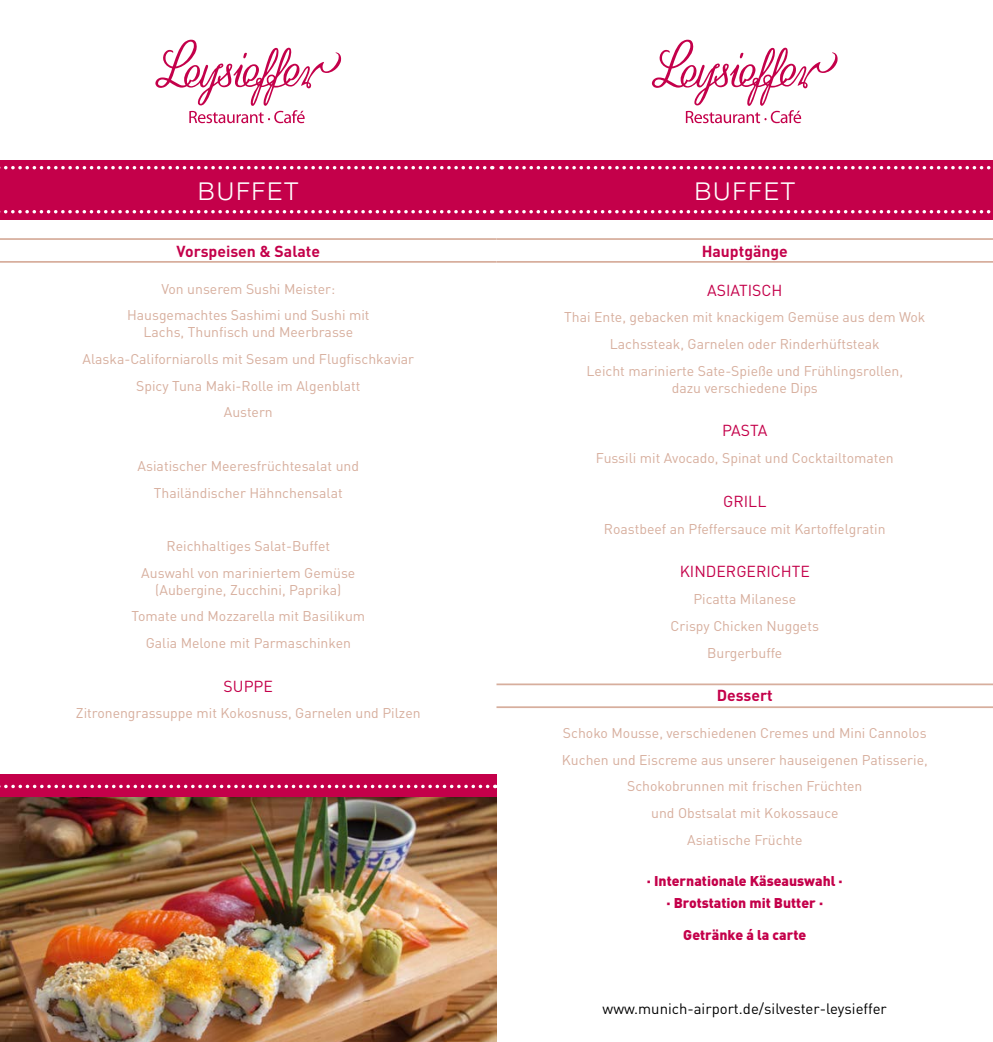
<style>
.page{position:relative;width:993px;height:1042px;background:#fff}
.page>*{position:absolute;margin:0;border:0;box-sizing:border-box;transform-origin:0 0}
.t1{font:300 24.5px "Helvetica Neue";letter-spacing:.1em;color:#fff}
.t2{font:15.75px "DIN";color:#c4004a}
.t3{font:700 15.75px "DIN";color:#c4004a}
.t4{font:14.88px "DIN";color:#000}
.t5{font:14px/26.8px "DIN";color:#d7ae9d;text-align:center}
.t6{font:900 14px/21.7px "DIN";color:#c4004a;text-align:center}
</style>
<div class="page">
<hr style="left:0;top:238px;width:496px;height:2px;background:#d7ae9d">
<hr style="left:496px;top:238px;width:496px;height:2px;background:#d7ae9d">
<hr style="left:496px;top:683px;width:496px;height:2px;background:#d7ae9d">
<hr style="left:0;top:261px;width:496px;height:2px;background:#d7ae9d">
<hr style="left:496px;top:261px;width:496px;height:2px;background:#d7ae9d">
<hr style="left:496px;top:706px;width:496px;height:2px;background:#d7ae9d">
<img style="left:0;top:796px;width:496px;height:246px">
<div style="left:0;top:774px;width:496px;height:22px;background:#c4004a"></div>
<svg style="left:0;top:785px;width:487px;height:3px"></svg>
<svg style="left:651px;top:40px;width:186px;height:83px"></svg>
<svg style="left:155px;top:40px;width:186px;height:83px"></svg>
<div style="left:0;top:160px;width:496px;height:60px;background:#c4004a"></div>
<div style="left:496px;top:160px;width:496px;height:60px;background:#c4004a"></div>
<svg style="left:0;top:166px;width:484px;height:3px"></svg>
<svg style="left:501px;top:166px;width:492px;height:3px"></svg>
<svg style="left:0;top:210px;width:484px;height:3px"></svg>
<svg style="left:501px;top:210px;width:492px;height:3px"></svg>
<h1 class="t1" style="left:198px;top:176px;width:101px">BUFFET</h1>
<h1 class="t1" style="left:694px;top:176px;width:101px">BUFFET</h1>
<p class="t3" style="left:176px;top:241px;width:145px">Vorspeisen &amp; Salate</p>
<p class="t5" style="left:127px;top:275px;width:244px">Von unserem Sushi Meister:<br>Hausgemachtes Sashimi und Sushi mit</p>
<p class="t5" style="left:82px;top:318px;width:333px">Lachs, Thunfisch und Meerbrasse Alaska-Californiarolls mit Sesam und Flugfischkaviar Spicy Tuna Maki-Rolle im Algenblatt<br>Austern</p>
<p class="t5" style="left:137px;top:452px;width:223px">Asiatischer Meeresfrüchtesalat und<br>Thailändischer Hähnchensalat</p>
<p class="t5" style="left:141px;top:532px;width:215px">Reichhaltiges Salat-Buffet<br>Auswahl von mariniertem Gemüse</p>
<p class="t5" style="left:131px;top:576px;width:235px">(Aubergine, Zucchini, Paprika)<br>Tomate und Mozzarella mit Basilikum<br>Galia Melone mit Parmaschinken</p>
<p class="t2" style="left:223px;top:676px;width:51px">SUPPE</p>
<p class="t5" style="left:76px;top:700px;width:346px">Zitronengrassuppe mit Kokosnuss, Garnelen und Pilzen</p>
<p class="t3" style="left:701px;top:241px;width:88px">Hauptgänge</p>
<p class="t2" style="left:706px;top:280px;width:77px">ASIATISCH</p>
<p class="t5" style="left:564px;top:304px;width:363px">Thai Ente, gebacken mit knackigem Gemüse aus dem Wok<br>Lachssteak, Garnelen oder Rinderhüftsteak<br>Leicht marinierte Sate-Spieße und Frühlingsrollen,</p>
<p class="t5" style="left:671px;top:374px;width:148px">dazu verschiedene Dips</p>
<p class="t2" style="left:721px;top:421px;width:47px">PASTA</p>
<p class="t5" style="left:595px;top:444px;width:299px">Fussili mit Avocado, Spinat und Cocktailtomaten</p>
<p class="t2" style="left:723px;top:491px;width:45px">GRILL</p>
<p class="t5" style="left:603px;top:515px;width:283px">Roastbeef an Pfeffersauce mit Kartoffelgratin</p>
<p class="t2" style="left:679px;top:562px;width:132px">KINDERGERICHTE</p>
<p class="t5" style="left:670px;top:585px;width:150px">Picatta Milanese<br>Crispy Chicken Nuggets<br>Burgerbuffe</p>
<p class="t3" style="left:716px;top:685px;width:58px">Dessert</p>
<p class="t5" style="left:561px;top:719px;width:367px">Schoko Mousse, verschiedenen Cremes und Mini Cannolos Kuchen und Eiscreme aus unserer hauseigenen Patisserie, Schokobrunnen mit frischen Früchten<br>und Obstsalat mit Kokossauce<br>Asiatische Früchte</p>
<p class="t6" style="left:646px;top:870px;width:197px">· Internationale Käseauswahl · · Brotstation mit Butter ·</p>
<p class="t6" style="left:683px;top:923px;width:124px">Getränke á la carte</p>
<p class="t4" style="left:602px;top:999px;width:285px">www.munich-airport.de/silvester-leysieffer</p>
</div>
